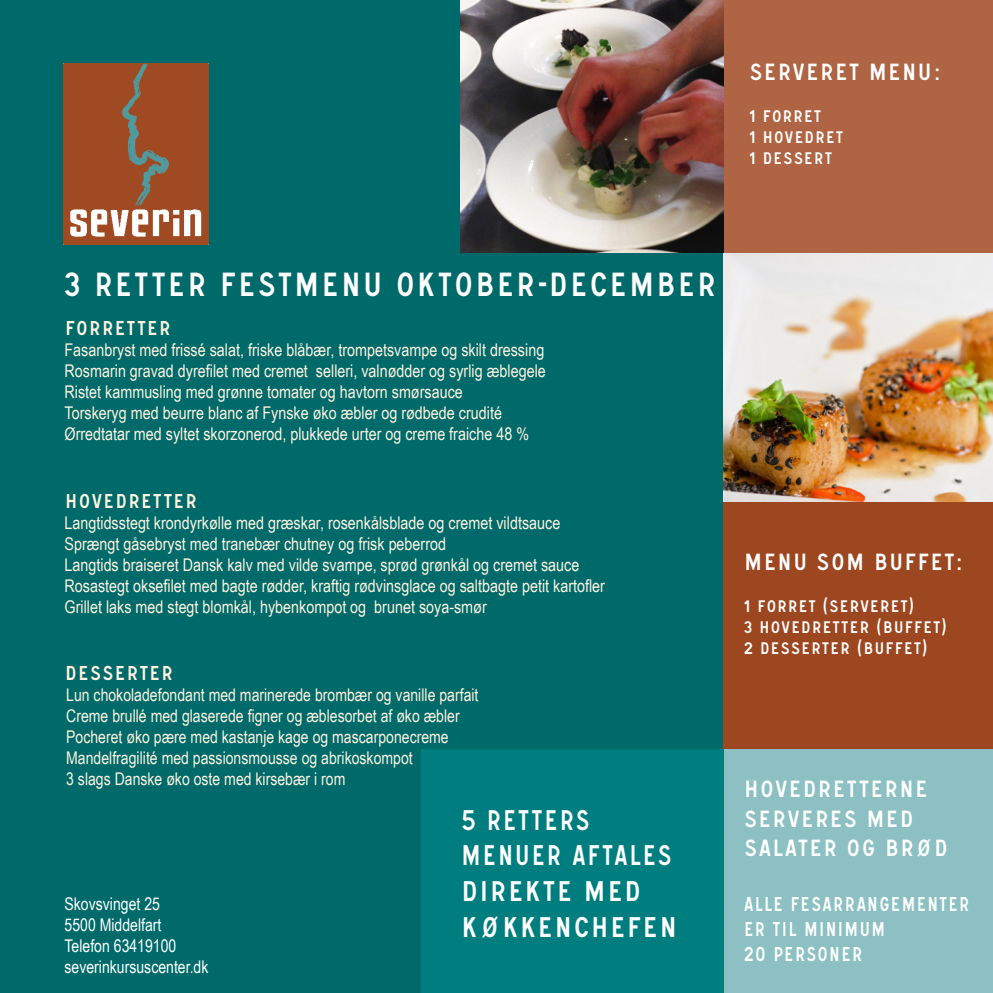
<style>
.page{position:relative;width:993px;height:993px;background:#fff}
.page>*{position:absolute;margin:0;border:0;box-sizing:border-box;transform-origin:0 0}
.t1{font:35px "Signal No 2 D";color:#fff}
.t2{font:29.75px/35.7px "Signal No 2 D";color:#fff;scale:.9 1}
.t3{font:24.5px/29.4px "Signal No 2 D";color:#fff}
.t4{font:21px/25.2px "Signal No 2 D";color:#fff;scale:.9 1}
.t5{font:21px "Signal No 2 D";color:#fef4df}
.t6{font:17.5px "Arial Narrow";color:#fef4df}
.t7{font:17.5px "Signal No 2 D";color:#fff}
.t8{font:17.5px "Arial Narrow";color:#fff}
</style>
<div class="page">
<div style="left:0;top:0;width:992px;height:992px;background:#00696a"></div>
<img style="left:63px;top:63px;width:145px;height:181px">
<div style="left:723px;top:501px;width:269px;height:248px;background:#9d4721"></div>
<div style="left:723px;top:749px;width:269px;height:243px;background:#8cc0c2"></div>
<div style="left:420px;top:749px;width:303px;height:243px;background:#007e7f"></div>
<div style="left:723px;top:0;width:269px;height:253px;background:#af6443"></div>
<img style="left:723px;top:253px;width:269px;height:248px">
<img style="left:460px;top:0;width:263px;height:252px">
<p class="t3" style="left:748px;top:58px;width:194px">SERVERET MENU:</p>
<p class="t7" style="left:748px;top:106px;width:74px">1 FORRET</p>
<p class="t7" style="left:748px;top:127px;width:96px">1 HOVEDRET</p>
<p class="t7" style="left:748px;top:148px;width:85px">1 DESSERT</p>
<p class="t1" style="left:63px;top:264px;width:655px">3 RETTER FESTMENU OKTOBER-DECEMBER</p>
<p class="t5" style="left:64px;top:316px;width:108px">FORRETTER</p>
<p class="t6" style="left:64px;top:337px;width:481px">Fasanbryst med frissé salat, friske blåbær, trompetsvampe og skilt dressing</p>
<p class="t6" style="left:64px;top:358px;width:482px">Rosmarin gravad dyrefilet med cremet selleri, valnødder og syrlig æblegele</p>
<p class="t6" style="left:64px;top:379px;width:399px">Ristet kammusling med grønne tomater og havtorn smørsauce</p>
<p class="t6" style="left:64px;top:400px;width:439px">Torskeryg med beurre blanc af Fynske øko æbler og rødbede crudité</p>
<p class="t6" style="left:64px;top:421px;width:466px">Ørredtatar med syltet skorzonerod, plukkede urter og creme fraiche 48 %</p>
<p class="t5" style="left:64px;top:488px;width:135px">HOVEDRETTER</p>
<p class="t6" style="left:64px;top:509px;width:497px">Langtidsstegt krondyrkølle med græskar, rosenkålsblade og cremet vildtsauce</p>
<p class="t6" style="left:64px;top:530px;width:383px">Sprængt gåsebryst med tranebær chutney og frisk peberrod</p>
<p class="t6" style="left:64px;top:551px;width:516px">Langtids braiseret Dansk kalv med vilde svampe, sprød grønkål og cremet sauce</p>
<p class="t6" style="left:64px;top:572px;width:542px">Rosastegt oksefilet med bagte rødder, kraftig rødvinsglace og saltbagte petit kartofler</p>
<p class="t6" style="left:64px;top:593px;width:423px">Grillet laks med stegt blomkål, hybenkompot og brunet soya-smør</p>
<p class="t3" style="left:743px;top:547px;width:221px">MENU SOM BUFFET:</p>
<p class="t7" style="left:743px;top:596px;width:173px">1 FORRET (SERVERET)</p>
<p class="t7" style="left:743px;top:617px;width:205px">3 HOVEDRETTER (BUFFET)</p>
<p class="t7" style="left:743px;top:638px;width:186px">2 DESSERTER (BUFFET)</p>
<p class="t5" style="left:64px;top:661px;width:111px">DESSERTER</p>
<p class="t6" style="left:66px;top:681px;width:413px">Lun chokoladefondant med marinerede brombær og vanille parfait</p>
<p class="t6" style="left:66px;top:702px;width:395px">Creme brullé med glaserede figner og æblesorbet af øko æbler</p>
<p class="t6" style="left:66px;top:723px;width:384px">Pocheret øko pære med kastanje kage og mascarponecreme</p>
<p class="t6" style="left:66px;top:744px;width:348px">Mandelfragilité med passionsmousse og abrikoskompot</p>
<p class="t6" style="left:66px;top:765px;width:281px">3 slags Danske øko oste med kirsebær i rom</p>
<p class="t3" style="left:743px;top:774px;width:206px">HOVEDRETTERNE<br>SERVERES MED<br>SALATER OG BRØD</p>
<p class="t4" style="left:743px;top:890px;width:253px">ALLE FESARRANGEMENTER<br>ER TIL MINIMUM</p>
<p class="t4" style="left:743px;top:941px;width:134px">20 PERSONER</p>
<p class="t2" style="left:460px;top:801px;width:243px">5 RETTERS<br>MENUER AFTALES<br>DIREKTE MED<br>KØKKENCHEFEN</p>
<p class="t8" style="left:64px;top:890px;width:97px">Skovsvinget 25</p>
<p class="t8" style="left:64px;top:911px;width:98px">5500 Middelfart</p>
<p class="t8" style="left:64px;top:932px;width:113px">Telefon 63419100</p>
<p class="t8" style="left:64px;top:953px;width:145px">severinkursuscenter.dk</p>
</div>
